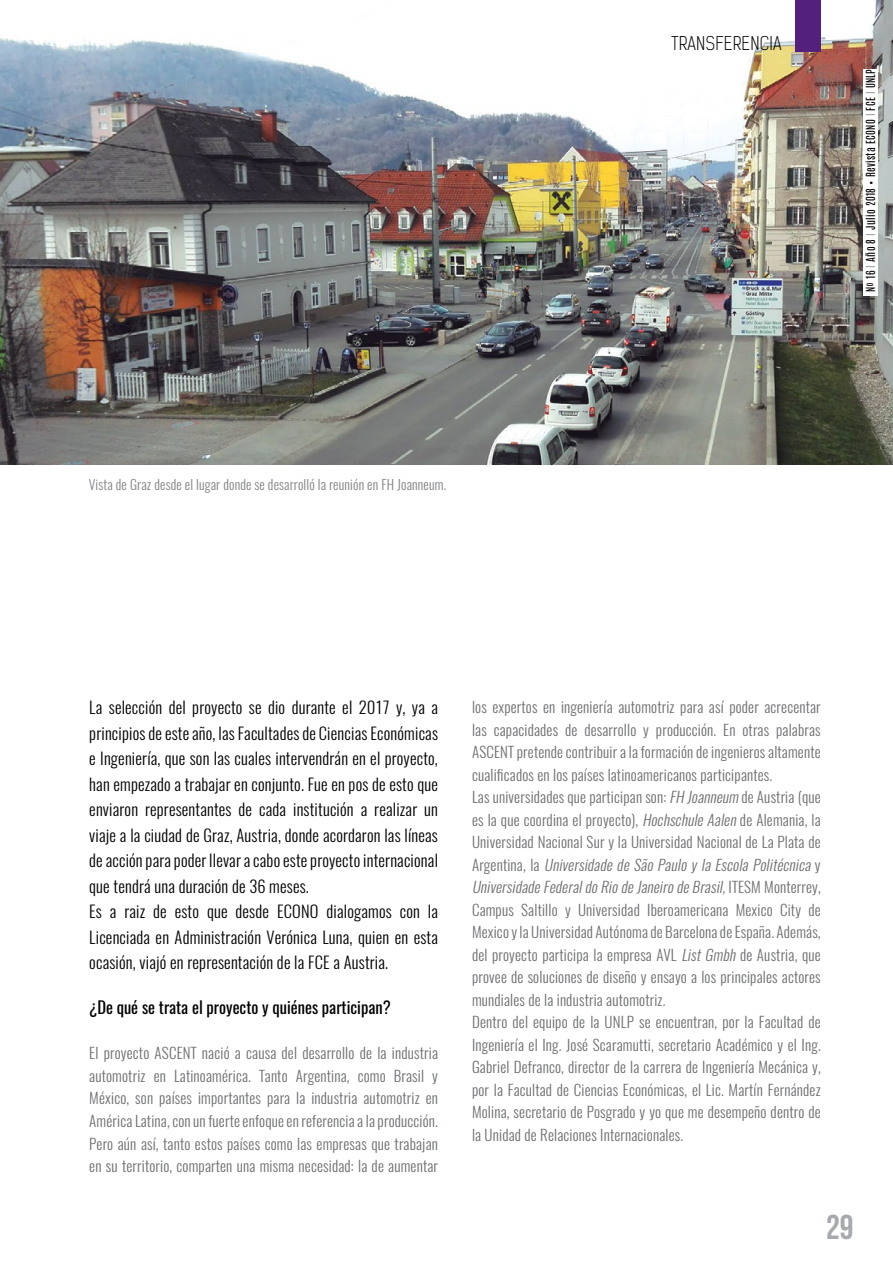
<style>
.page{position:relative;width:893px;height:1263px;background:#fff}
.page>*{position:absolute;margin:0;border:0;box-sizing:border-box;transform-origin:0 0}
.t1{font:34.5px "Bebas Neue";color:#a7a9ac}
.t2{font:300 18px "Kelson Sans";letter-spacing:.015em;color:#000}
.t3{font:300 16.5px/25.5px "Oswald";letter-spacing:.01em;color:#000}
.t4{font:16.5px "Oswald";color:#000}
.t5{font:300 15px/22.5px "Oswald";letter-spacing:.01em;color:#6d6e71;text-align:justify}
.t6{font:300 13.5px "Oswald";letter-spacing:.01em;color:#808285}
.t7{font:10.5px "Antonio";letter-spacing:.03em;color:#000}
.s1{font-weight:300;color:#808285}
.s2{font-style:italic}
</style>
<div class="page">
<img style="left:0;top:0;width:893px;height:465px">
<div style="left:795px;top:0;width:26px;height:52px;background:#53207b"></div>
<div style="left:863px;top:69px;width:15px;height:227px;background:#fff"></div>
<p class="t6" style="left:89px;top:473px;width:359px">Vista de Graz desde el lugar donde se desarrolló la reunión en FH Joanneum.</p>
<p class="t2" style="left:672px;top:32px;width:112px">TRANSFERENCIA</p>
<p class="t7" style="left:863px;top:292px;width:225px;rotate:-90deg">Nº 16 <span class="s1">I</span> Año 8 <span class="s1">I</span> Julio 2018 • Revista ECONO <span class="s1">I</span> FCE <span class="s1">I</span> UNLP</p>
<p class="t3" style="left:89px;top:693px;width:350px">La selección del proyecto se dio durante el 2017 y, ya a principios de este año, las Facultades de Ciencias Económicas e Ingeniería, que son las cuales intervendrán en el proyecto, han empezado a trabajar en conjunto. Fue en pos de esto que enviaron representantes de cada institución a realizar un viaje a la ciudad de Graz, Austria, donde acordaron las líneas de acción para poder llevar a cabo este proyecto internacional que tendrá una duración de 36 meses.<br>Es a raiz de esto que desde ECONO</p>
<p class="t3" style="left:89px;top:897px;width:350px;text-align:justify;text-indent:237px">dialogamos con la Licenciada en Administración Verónica Luna, quien en esta ocasión, viajó en representación de la FCE a Austria.</p>
<p class="t4" style="left:89px;top:993px;width:303px">¿De qué se trata el proyecto y quiénes participan?</p>
<p class="t5" style="left:89px;top:1040px;width:350px">El proyecto ASCENT nació a causa del desarrollo de la industria automotriz en Latinoamérica. Tanto Argentina, como Brasil y México, son países importantes para la industria automotriz en América Latina, con un fuerte enfoque en referencia a la producción.<br>Pero aún así, tanto estos países como las empresas que trabajan en su territorio, comparten una misma necesidad: la de aumentar</p>
<p class="t5" style="left:472px;top:694px;width:350px;text-align:left">los expertos en ingeniería automotriz para así poder acrecentar las capacidades de desarrollo y producción. En otras palabras ASCENT pretende contribuir a la formación de ingenieros altamente cualificados en los países latinoamericanos participantes.<br>Las universidades que participan son: <span class="s2">FH Joanneum</span> de Austria (que es la que coordina el proyecto), <span class="s2">HochschuleAalen</span>de Alemania, la Universidad Nacional Sur y la Universidad Nacional de La Plata de A r g e n t i n a , l a <span class="s2">UniversidadedeSãoPauloylaEscolaPolitécnica</span>y <span class="s2">UniversidadeFederaldoRiodeJaneirodeBrasil,</span> IT E SM M o n t e r r e y , Campus Saltillo y Universidad Iberoamericana Mexico City de Mexico y la Universidad Autónoma de Barcelona de España. Además, del proyecto participa la empresa AVL <span class="s2">ListGmbh</span>de Austria, que provee de soluciones de diseño y ensayo a los principales actores mundiales de la industria automotriz.<br>Dentro del equipo de la UNLP</p>
<p class="t5" style="left:472px;top:1009px;width:350px;text-indent:167px">se encuentran, por la Facultad de Ingeniería el Ing. José Scaramutti, secretario Académico y el Ing.<br>Gabriel Defranco, director de la carrera de Ingeniería Mecánica y, por la Facultad de Ciencias Económicas, el Lic. Martín Fernández Molina, secretario de Posgrado y yo que me desempeño dentro de la Unidad de Relaciones Internacionales.</p>
<h1 class="t1" style="left:826px;top:1208px;width:29px">29</h1>
</div>
